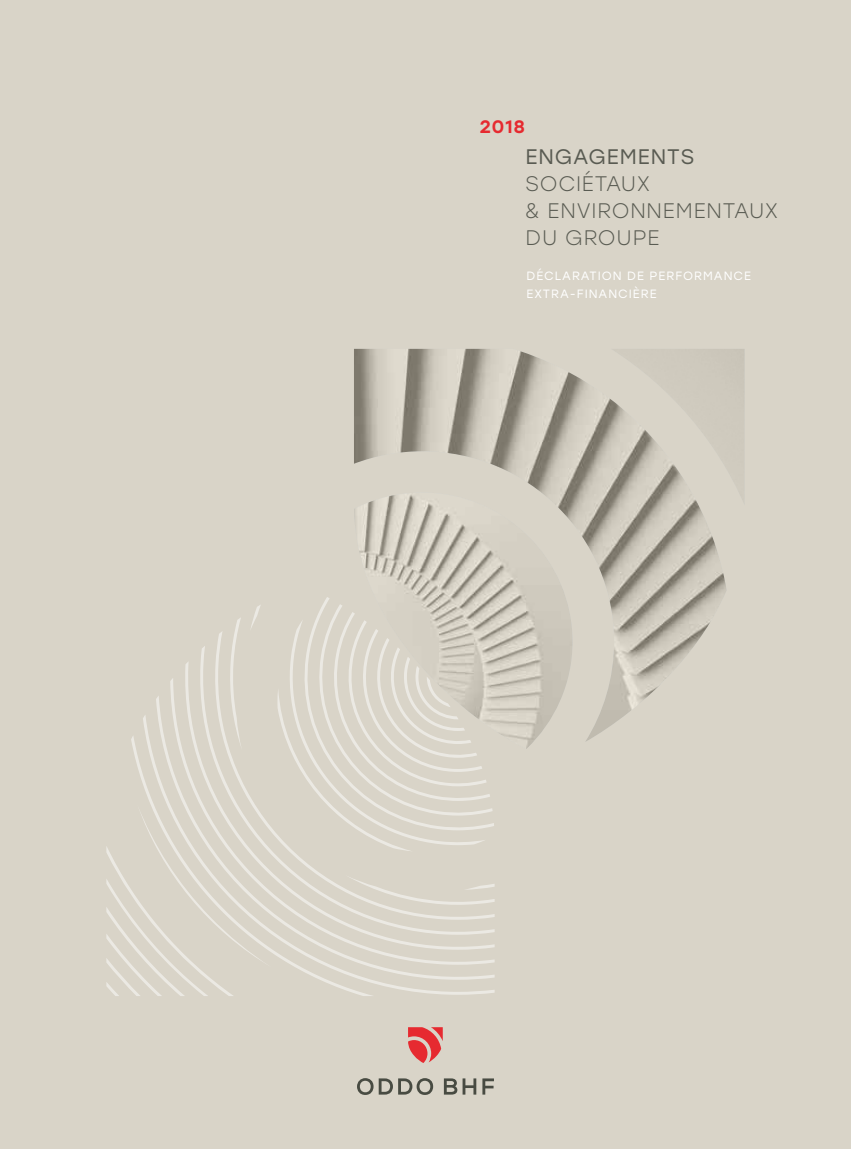
<style>
.page{position:relative;width:851px;height:1149px;background:#fff}
.page>*{position:absolute;margin:0;border:0;box-sizing:border-box;transform-origin:0 0}
.t1{font:300 21px/27px "Stolzl";letter-spacing:.04em;color:#595b52}
.t2{font:21px "Stolzl";letter-spacing:.04em;color:#595b52}
.t3{font:500 18px "Stolzl";color:#e62a30}
.t4{font:12px/18px "Stolzl";letter-spacing:.08em;color:#fff}
</style>
<div class="page">
<div style="left:0;top:0;width:850px;height:1148px;background:#d9d4c8"></div>
<svg style="left:408px;top:1027px;width:34px;height:35px"></svg>
<svg style="left:357px;top:1078px;width:76px;height:16px"></svg>
<svg style="left:444px;top:1078px;width:32px;height:16px"></svg>
<svg style="left:482px;top:1078px;width:12px;height:16px"></svg>
<svg style="left:106px;top:597px;width:388px;height:398px"></svg>
<svg style="left:354px;top:741px;width:180px;height:7px"></svg>
<div style="left:726px;top:349px;width:18px;height:114px;background:#cec9bd"></div>
<svg style="left:354px;top:349px;width:372px;height:392px"></svg>
<h2 class="t3" style="left:479px;top:114px;width:47px">2018</h2>
<h1 class="t2" style="left:525px;top:142px;width:170px">ENGAGEMENTS</h1>
<h1 class="t1" style="left:525px;top:170px;width:254px">SOCIÉTAUX<br>&amp; ENVIRONNEMENTAUX<br>DU GROUPE</h1>
<p class="t4" style="left:526px;top:266px;width:226px">DÉCLARATION DE PERFORMANCE<br>EXTRA-FINANCIÈRE</p>
</div>
